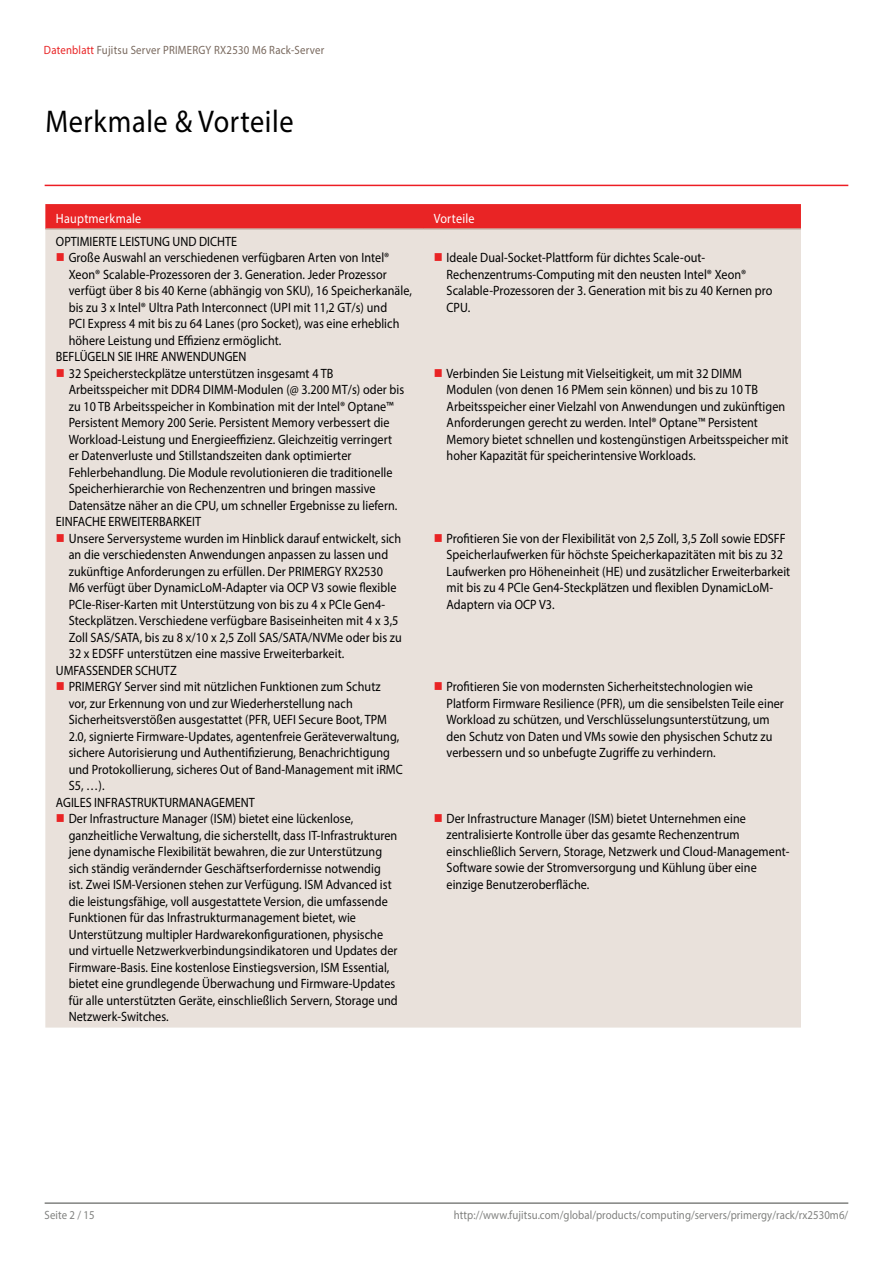
<style>
.page{position:relative;width:893px;height:1263px;background:#fff}
.page>*{position:absolute;margin:0;border:0;box-sizing:border-box;transform-origin:0 0}
.t1{font:31.5px "Myriad Pro";letter-spacing:.02em;color:#000;scale:.9 1}
.t2{font:13.5px/16.5px "Myriad Pro";letter-spacing:.005em;color:#000;scale:.9 1}
.t3{font:13.5px "Myriad Pro";letter-spacing:.02em;color:#fff;scale:.9 1}
.t4{font:12px "Myriad Pro";letter-spacing:.005em;color:#818280;scale:.9 1}
.t5{font:12px "Myriad Pro";letter-spacing:.02em;color:#79695e;scale:.9 1}
.s1{color:#e92425}
</style>
<div class="page">
<hr style="left:45px;top:1202px;width:803px;height:2px;background:#818280">
<div style="left:45px;top:204px;width:756px;height:24px;background:#e92425"></div>
<div style="left:45px;top:230px;width:756px;height:797px;background:#e9e1db"></div>
<hr style="left:45px;top:228px;width:378px;height:2px;background:#c9bbb0">
<hr style="left:423px;top:228px;width:378px;height:2px;background:#c9bbb0">
<hr style="left:45px;top:185px;width:803px;height:1px;background:#ed1d24">
<svg style="left:57px;top:253px;width:7px;height:8px"></svg>
<svg style="left:435px;top:253px;width:7px;height:8px"></svg>
<svg style="left:57px;top:369px;width:7px;height:8px"></svg>
<svg style="left:435px;top:369px;width:7px;height:8px"></svg>
<svg style="left:57px;top:534px;width:7px;height:8px"></svg>
<svg style="left:435px;top:534px;width:7px;height:7px"></svg>
<svg style="left:57px;top:682px;width:7px;height:8px"></svg>
<svg style="left:435px;top:682px;width:7px;height:8px"></svg>
<svg style="left:57px;top:814px;width:7px;height:8px"></svg>
<svg style="left:435px;top:814px;width:7px;height:8px"></svg>
<p class="t5" style="left:44px;top:43px;width:313px"><span class="s1">Datenblatt</span> Fujitsu Server PRIMERGY RX2530 M6 Rack-Server</p>
<h1 class="t1" style="left:45px;top:102px;width:277px">Merkmale &amp; Vorteile</h1>
<p class="t3" style="left:56px;top:210px;width:96px">Hauptmerkmale</p>
<p class="t3" style="left:434px;top:210px;width:47px">Vorteile</p>
<p class="t2" style="left:69px;top:233px;width:383px;text-indent:-13px">OPTIMIERTE LEISTUNG UND DICHTE<br>Große Auswahl an verschiedenen verfügbaren Arten von Intel® Xeon® Scalable-Prozessoren der 3. Generation. Jeder Prozessor verfügt über 8 bis 40 Kerne (abhängig von SKU), 16 Speicherkanäle, bis zu 3 x Intel® Ultra Path Interconnect (UPI mit 11,2 GT/s) und<br>PCI Express 4 mit bis zu 64 Lanes (pro Socket), was eine erheblich höhere Leistung und Effizienz ermöglicht.</p>
<p class="t2" style="left:447px;top:249px;width:364px">Ideale Dual-Socket-Plattform für dichtes Scale-out-Rechenzentrums-Computing mit den neusten Intel® Xeon® Scalable-Prozessoren der 3. Generation mit bis zu 40 Kernen pro CPU.</p>
<p class="t2" style="left:69px;top:348px;width:374px;text-indent:-13px">BEFLÜGELN SIE IHRE ANWENDUNGEN<br>32 Speichersteckplätze unterstützen insgesamt 4 TB Arbeitsspeicher mit DDR4 DIMM-Modulen (@ 3.200 MT/s) oder bis zu 10 TB Arbeitsspeicher in Kombination mit der Intel® Optane™ Persistent Memory 200 Serie. Persistent Memory verbessert die Workload-Leistung und Energieeffizienz. Gleichzeitig verringert er Datenverluste und Stillstandszeiten dank optimierter Fehlerbehandlung. Die Module revolutionieren die traditionelle Speicherhierarchie von Rechenzentren und bringen massive Datensätze näher an die CPU, um schneller Ergebnisse zu liefern.</p>
<p class="t2" style="left:69px;top:513px;width:372px;text-indent:-13px">EINFACHE ERWEITERBARKEIT<br>Unsere Serversysteme wurden im Hinblick darauf entwickelt, sich an die verschiedensten Anwendungen anpassen zu lassen und zukünftige Anforderungen zu erfüllen. Der PRIMERGY RX2530<br>M6 verfügt über DynamicLoM-Adapter via OCP V3 sowie flexible PCIe-Riser-Karten mit Unterstützung von bis zu 4 x PCIe Gen4- Steckplätzen. Verschiedene verfügbare Basiseinheiten mit 4 x 3,5<br>Zoll SAS/SATA, bis zu 8 x/10 x 2,5 Zoll SAS/SATA/NVMe oder bis zu 32 x EDSFF unterstützen eine massive Erweiterbarkeit.</p>
<p class="t2" style="left:69px;top:661px;width:373px;text-indent:-13px">UMFASSENDER SCHUTZ<br>PRIMERGY Server sind mit nützlichen Funktionen zum Schutz<br>vor, zur Erkennung von und zur Wiederherstellung nach Sicherheitsverstößen ausgestattet (PFR, UEFI Secure Boot, TPM 2.0, signierte Firmware-Updates, agentenfreie Geräteverwaltung, sichere Autorisierung und Authentifizierung, Benachrichtigung und Protokollierung, sicheres Out of Band-Management mit iRMC S5, …).</p>
<p class="t2" style="left:69px;top:793px;width:367px;text-indent:-13px">AGILES INFRASTRUKTURMANAGEMENT<br>Der Infrastructure Manager (ISM) bietet eine lückenlose, ganzheitliche Verwaltung, die sicherstellt, dass IT-Infrastrukturen jene dynamische Flexibilität bewahren, die zur Unterstützung sich ständig verändernder Geschäftserfordernisse notwendig ist. Zwei ISM-Versionen stehen zur Verfügung. ISM Advanced ist die leistungsfähige, voll ausgestattete Version, die umfassende Funktionen für das Infrastrukturmanagement bietet, wie Unterstützung multipler Hardwarekonfigurationen, physische und virtuelle Netzwerkverbindungsindikatoren und Updates der Firmware-Basis. Eine kostenlose Einstiegsversion, ISM Essential, bietet eine grundlegende Überwachung und Firmware-Updates für alle unterstützten Geräte, einschließlich Servern, Storage und Netzwerk-Switches.</p>
<p class="t2" style="left:447px;top:365px;width:382px">Verbinden Sie Leistung mit Vielseitigkeit, um mit 32 DIMM Modulen (von denen 16 PMem sein können) und bis zu 10 TB Arbeitsspeicher einer Vielzahl von Anwendungen und zukünftigen Anforderungen gerecht zu werden. Intel® Optane™ Persistent Memory bietet schnellen und kostengünstigen Arbeitsspeicher mit hoher Kapazität für speicherintensive Workloads.</p>
<p class="t2" style="left:447px;top:529px;width:383px">Profitieren Sie von der Flexibilität von 2,5 Zoll, 3,5 Zoll sowie EDSFF Speicherlaufwerken für höchste Speicherkapazitäten mit bis zu 32<br>Laufwerken pro Höheneinheit (HE) und zusätzlicher Erweiterbarkeit mit bis zu 4 PCIe Gen4-Steckplätzen und flexiblen DynamicLoM-Adaptern via OCP V3.</p>
<p class="t2" style="left:447px;top:678px;width:376px">Profitieren Sie von modernsten Sicherheitstechnologien wie Platform Firmware Resilience (PFR), um die sensibelsten Teile einer Workload zu schützen, und Verschlüsselungsunterstützung, um den Schutz von Daten und VMs sowie den physischen Schutz zu verbessern und so unbefugte Zugriffe zu verhindern.</p>
<p class="t2" style="left:447px;top:810px;width:383px">Der Infrastructure Manager (ISM) bietet Unternehmen eine zentralisierte Kontrolle über das gesamte Rechenzentrum einschließlich Servern, Storage, Netzwerk und Cloud-Management-Software sowie der Stromversorgung und Kühlung über eine einzige Benutzeroberfläche.</p>
<p class="t4" style="left:45px;top:1207px;width:57px">Seite 2 / 15</p>
<p class="t4" style="left:454px;top:1207px;width:440px">http://www.fujitsu.com/global/products/computing/servers/primergy/rack/rx2530m6/</p>
</div>
